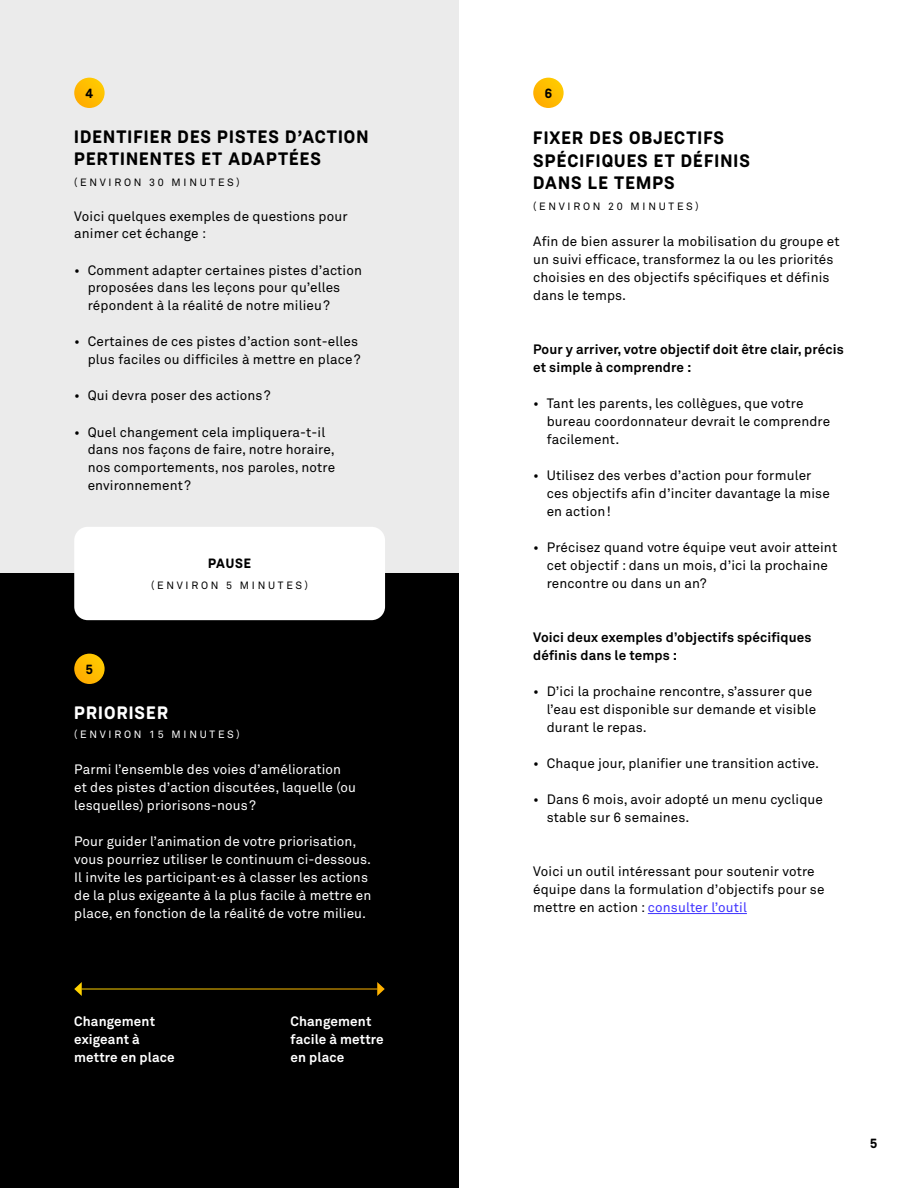
<style>
.page{position:relative;width:918px;height:1188px;background:#fff}
.page>*{position:absolute;margin:0;border:0;box-sizing:border-box;transform-origin:0 0}
.t1{font:700 18px/22.5px "Weissenhof Grotesk";letter-spacing:.06em;color:#000}
.t2{font:700 18px "Weissenhof Grotesk";letter-spacing:.06em;color:#fff}
.t3{font:13.5px/18px "Akkurat Std";letter-spacing:.01em;color:#000}
.t4{font:13.5px/18px "Akkurat Std";letter-spacing:.01em;color:#fff}
.t5{font:700 13.5px/18px "Akkurat Std";letter-spacing:.01em;color:#000}
.t6{font:700 13.5px/18px "Akkurat Std";letter-spacing:.01em;color:#fff}
.t7{font:700 13.5px "Weissenhof Grotesk";letter-spacing:.055em;color:#000}
.t8{font:10.5px "Akkurat Std";letter-spacing:.26em;color:#000}
.t9{font:10.5px "Akkurat Std";letter-spacing:.26em;color:#fff}
.s1{color:#4135fe}
</style>
<div class="page">
<div style="left:0;top:0;width:459px;height:574px;background:#ebebeb"></div>
<svg style="left:74px;top:78px;width:31px;height:30px"></svg>
<div style="left:0;top:574px;width:459px;height:614px;background:#000"></div>
<svg style="left:74px;top:654px;width:31px;height:30px"></svg>
<hr style="left:648px;top:913px;width:99px;height:1px;background:#4135fe">
<svg style="left:533px;top:78px;width:31px;height:30px"></svg>
<div style="left:74px;top:527px;width:311px;height:93px;background:#fff;border-radius:14px"></div>
<hr style="left:82px;top:989px;width:295px;height:1px;background:#fff">
<svg style="left:377px;top:982px;width:8px;height:14px"></svg>
<svg style="left:74px;top:982px;width:8px;height:14px"></svg>
<p class="t7" style="left:86px;top:84px;width:9px">4</p>
<h1 class="t1" style="left:74px;top:125px;width:296px">IDENTIFIER DES PISTES D’ACTION<br>PERTINENTES ET ADAPTÉES</h1>
<p class="t8" style="left:74px;top:176px;width:167px">(ENVIRON 30 MINUTES)</p>
<p class="t3" style="left:74px;top:207px;width:275px">Voici quelques exemples de questions pour animer cet échange :</p>
<p class="t3" style="left:88px;top:261px;width:276px;text-indent:-14px">• Comment adapter certaines pistes d’action proposées dans les leçons pour qu’elles répondent à la réalité de notre milieu?</p>
<p class="t3" style="left:74px;top:333px;width:288px;text-align:right">• Certaines de ces pistes d’action sont-elles plus faciles ou difficiles à mettre en place?</p>
<p class="t3" style="left:74px;top:387px;width:198px">• Qui devra poser des actions?</p>
<p class="t3" style="left:88px;top:423px;width:249px;text-indent:-14px">• Quel changement cela impliquera-t-il dans nos façons de faire, notre horaire, nos comportements, nos paroles, notre environnement?</p>
<p class="t7" style="left:208px;top:555px;width:44px">PAUSE</p>
<p class="t8" style="left:151px;top:579px;width:158px">(ENVIRON 5 MINUTES)</p>
<p class="t7" style="left:86px;top:660px;width:9px">5</p>
<h1 class="t2" style="left:74px;top:701px;width:95px">PRIORISER</h1>
<p class="t9" style="left:74px;top:728px;width:167px">(ENVIRON 15 MINUTES)</p>
<p class="t4" style="left:74px;top:760px;width:283px">Parmi l’ensemble des voies d’amélioration et des pistes d’action discutées, laquelle (ou lesquelles) priorisons-nous?</p>
<p class="t4" style="left:74px;top:832px;width:299px">Pour guider l’animation de votre priorisation, vous pourriez utiliser le continuum ci-dessous.<br>Il invite les participant·es à classer les actions de la plus exigeante à la plus facile à mettre en place, en fonction de la réalité de votre milieu.</p>
<p class="t6" style="left:74px;top:1012px;width:102px">Changement exigeant à mettre en place</p>
<p class="t6" style="left:291px;top:1012px;width:95px">Changement facile à mettre en place</p>
<p class="t7" style="left:545px;top:84px;width:9px">6</p>
<h1 class="t1" style="left:533px;top:127px;width:218px">FIXER DES OBJECTIFS<br>SPÉCIFIQUES ET DÉFINIS<br>DANS LE TEMPS</h1>
<p class="t8" style="left:533px;top:200px;width:167px">(ENVIRON 20 MINUTES)</p>
<p class="t3" style="left:533px;top:232px;width:308px">Afin de bien assurer la mobilisation du groupe et un suivi efficace, transformez la ou les priorités choisies en des objectifs spécifiques et définis dans le temps.</p>
<p class="t5" style="left:533px;top:340px;width:312px">Pour y arriver, votre objectif doit être clair, précis et simple à comprendre :</p>
<p class="t3" style="left:547px;top:394px;width:285px;text-indent:-14px">• Tant les parents, les collègues, que votre bureau coordonnateur devrait le comprendre facilement.</p>
<p class="t3" style="left:547px;top:466px;width:285px;text-indent:-14px">• Utilisez des verbes d’action pour formuler ces objectifs afin d’inciter davantage la mise en action!</p>
<p class="t3" style="left:547px;top:538px;width:292px;text-indent:-14px">• Précisez quand votre équipe veut avoir atteint cet objectif : dans un mois, d’ici la prochaine rencontre ou dans un an?</p>
<p class="t5" style="left:533px;top:628px;width:280px">Voici deux exemples d’objectifs spécifiques définis dans le temps :</p>
<p class="t3" style="left:547px;top:682px;width:271px;text-indent:-14px">• D’ici la prochaine rencontre, s’assurer que l’eau est disponible sur demande et visible durant le repas.</p>
<p class="t3" style="left:533px;top:754px;width:288px">• Chaque jour, planifier une transition active.</p>
<p class="t3" style="left:547px;top:790px;width:278px;text-indent:-14px">• Dans 6 mois, avoir adopté un menu cyclique stable sur 6 semaines.</p>
<p class="t3" style="left:533px;top:862px;width:293px">Voici un outil intéressant pour soutenir votre équipe dans la formulation d’objectifs pour se mettre en action : <span class="s1">consulter l’outil</span></p>
<p class="t7" style="left:870px;top:1134px;width:9px">5</p>
</div>
